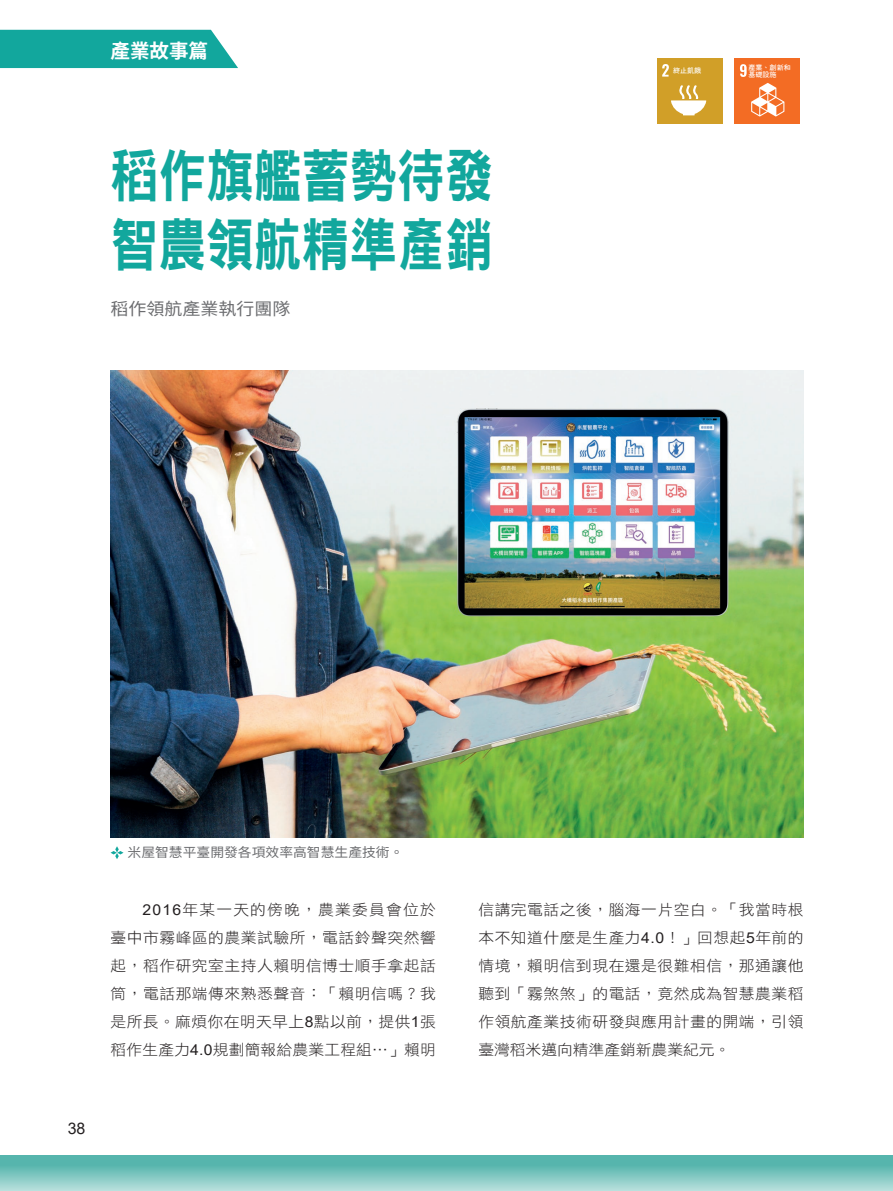
<style>
.page{position:relative;width:893px;height:1191px;background:#fff}
.page>*{position:absolute;margin:0;border:0;box-sizing:border-box;transform-origin:0 0}
.t1{font:57.75px/69px "DF Hei Std W9";color:#12a79d;scale:.83 1}
.t2{font:700 19.5px "Source Han Sans TWHK";color:#fff}
.t3{font:17.1px "Source Han Sans TWHK";color:#6c6d70;scale:1.05 1}
.t4{font:15.9px "Arial";color:#231f20}
.t5{font:15px/27.9px "DF Hei Std W3";letter-spacing:.03em;color:#231f20;text-align:justify;scale:1.05 1}
.t6{font:13.05px "Source Han Sans TWHK";color:#6c6d70;scale:1.05 1}
.t7{font:7.05px/7.4px "DF Hei Std W7";color:#fff}
.s1{font-family:"Arial"}
</style>
<div class="page">
<svg style="left:0;top:1155px;width:892px;height:36px;background:#7ac4be"></svg>
<hr style="left:892px;top:1154px;width:1px;height:37px;background:#56b5ad">
<div style="left:735px;top:59px;width:65px;height:65px;background:#f36c24"></div>
<svg style="left:740px;top:64px;width:7px;height:13px"></svg>
<svg style="left:751px;top:83px;width:33px;height:33px"></svg>
<div style="left:657px;top:58px;width:65px;height:66px;background:#d19f28"></div>
<svg style="left:662px;top:64px;width:7px;height:13px"></svg>
<svg style="left:671px;top:85px;width:35px;height:30px"></svg>
<img style="left:111px;top:370px;width:693px;height:468px">
<svg style="left:111px;top:846px;width:13px;height:13px"></svg>
<div style="left:0;top:30px;width:238px;height:38px;background:#12a79d"></div>
<h2 class="t2" style="left:111px;top:39px;width:99px">產業故事篇</h2>
<h1 class="t1" style="left:111px;top:140px;width:462px">稻作旗艦蓄勢待發智農領航精準產銷</h1>
<p class="t3" style="left:111px;top:299px;width:173px">稻作領航產業執行團隊</p>
<p class="t7" style="left:678px;top:63px;width:37px">體面工作和經濟增長</p>
<p class="t7" style="left:748px;top:63px;width:44px">產業、創新和基礎設施</p>
<p class="t7" style="left:673px;top:66px;width:30px">終止飢餓</p>
<p class="t7" style="left:746px;top:64px;width:37px">良好健康與社會福利</p>
<p class="t6" style="left:128px;top:845px;width:264px">米屋智慧平臺開發各項效率高智慧生產技術。</p>
<p class="t5" style="left:111px;top:895px;width:311px;text-indent:32px"><span class="s1">2016</span>年某一天的傍晚，農業委員會位於臺中市霧峰區的農業試驗所，電話鈴聲突然響起，稻作研究室主持人賴明信博士順手拿起話筒，電話那端傳來熟悉聲音：「賴明信嗎？我是所長。麻煩你在明天早上<span class="s1">8</span>點以前，提供<span class="s1">1</span>張稻作生產力<span class="s1">4.0</span>規劃簡報給農業工程組⋯」賴明</p>
<p class="t5" style="left:478px;top:895px;width:311px">信講完電話之後，腦海一片空白。「我當時根本不知道什麼是生產力<span class="s1">4.0</span>！」回想起<span class="s1">5</span>年前的情境，賴明信到現在還是很難相信，那通讓他聽到「霧煞煞」的電話，竟然成為智慧農業稻作領航產業技術研發與應用計畫的開端，引領臺灣稻米邁向精準產銷新農業紀元。</p>
<p class="t4" style="left:68px;top:1117px;width:19px">38</p>
</div>
